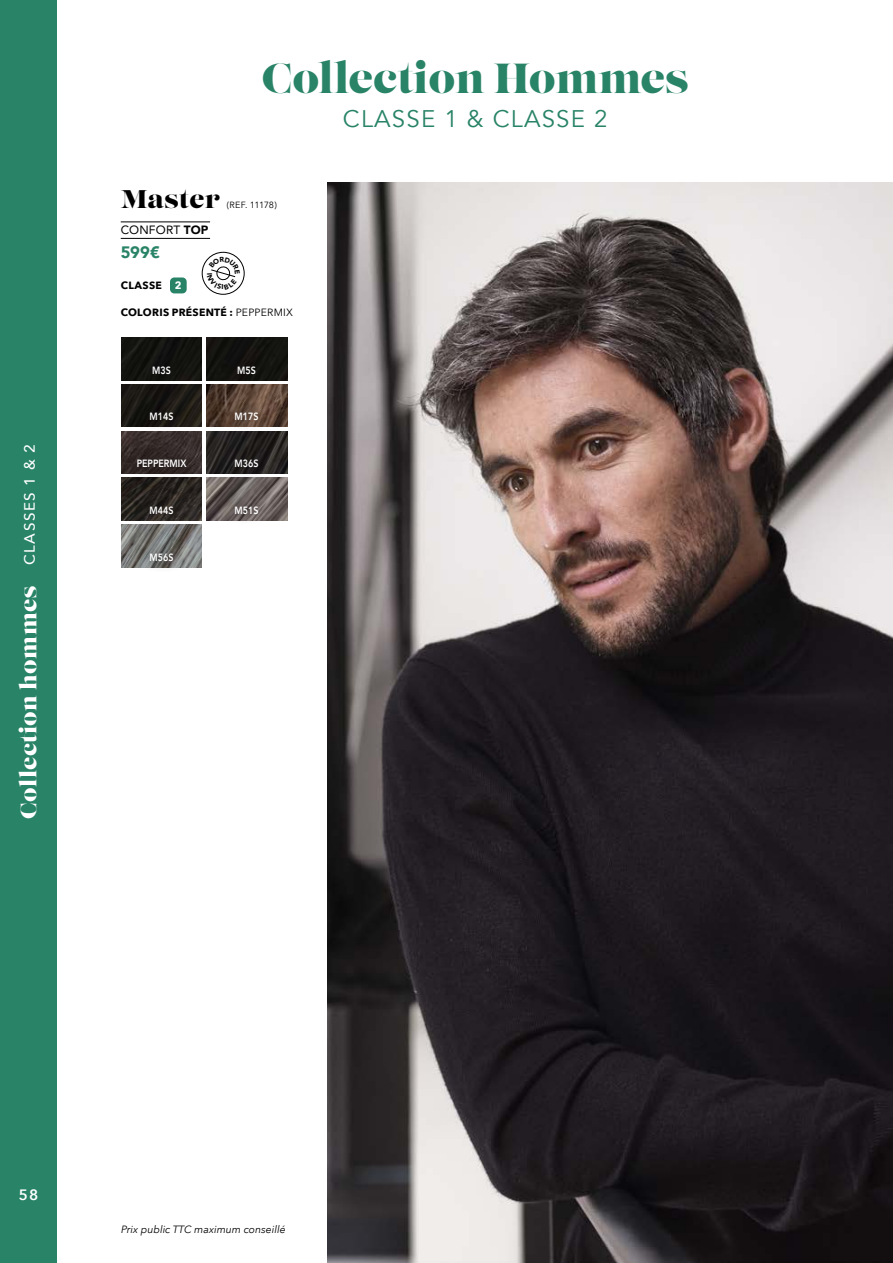
<style>
.page{position:relative;width:893px;height:1263px;background:#fff}
.page>*{position:absolute;margin:0;border:0;box-sizing:border-box;transform-origin:0 0}
.t1{font:42px "Lust Display";color:#288367}
.t2{font:25.5px "Lust";letter-spacing:.025em;color:#000}
.t3{font:24px "Avenir";letter-spacing:.05em;color:#288367}
.t4{font:22.5px "Lust";letter-spacing:.01em;color:#fff}
.t5{font:900 16.5px "Avenir";color:#288367}
.t6{font:500 15px "Avenir Next";letter-spacing:.1em;color:#fff}
.t7{font:600 15px "Avenir Next";color:#fff}
.t8{font:12px "Avenir";letter-spacing:.02em;color:#020203}
.t9{font:800 10.5px "Avenir";color:#fff;scale:.85 1}
.t10{font:700 10.5px "Avenir Next";letter-spacing:.025em;color:#000}
.t11{font:italic 10.5px "Avenir Next";color:#000}
.t12{font:700 10.5px "Avenir Next";color:#fff}
.t13{font:9px "Avenir Next";letter-spacing:-.03em;color:#000}
.t14{font:900 7.05px "Avenir";color:#000}
.s1{font-weight:900}
.s2{font-weight:400}
</style>
<div class="page">
<div style="left:0;top:0;width:57px;height:1263px;background:#288367"></div>
<img style="left:327px;top:183px;width:566px;height:1080px">
<hr style="left:121px;top:221px;width:89px;height:1px;background:#020203">
<hr style="left:121px;top:238px;width:89px;height:1px;background:#020203">
<div style="left:170px;top:277px;width:17px;height:16px;background:#288367;border-radius:4px"></div>
<svg style="left:202px;top:252px;width:42px;height:42px"></svg>
<div style="left:202px;top:252px;width:42px;height:42px;border:1px solid #000;border-radius:50%"></div>
<div style="left:121px;top:338px;width:81px;height:42px;background:#13140f"></div>
<img style="left:121px;top:525px;width:81px;height:42px">
<img style="left:121px;top:431px;width:81px;height:43px">
<img style="left:121px;top:384px;width:81px;height:43px">
<img style="left:121px;top:478px;width:81px;height:42px">
<div style="left:206px;top:338px;width:81px;height:42px;background:#131410"></div>
<img style="left:206px;top:478px;width:81px;height:42px">
<div style="left:141px;top:354px;width:41px;height:32px;background:#000;opacity:.75"></div>
<div style="left:138px;top:541px;width:47px;height:32px;background:#000;opacity:.75"></div>
<div style="left:125px;top:448px;width:73px;height:31px;background:#000;opacity:.75"></div>
<div style="left:138px;top:401px;width:47px;height:31px;background:#000;opacity:.75"></div>
<div style="left:138px;top:495px;width:47px;height:31px;background:#000;opacity:.75"></div>
<div style="left:226px;top:354px;width:41px;height:32px;background:#000;opacity:.75"></div>
<img style="left:206px;top:384px;width:81px;height:43px">
<div style="left:223px;top:401px;width:47px;height:31px;background:#000;opacity:.75"></div>
<img style="left:206px;top:431px;width:81px;height:43px">
<div style="left:223px;top:448px;width:47px;height:31px;background:#000;opacity:.75"></div>
<div style="left:223px;top:494px;width:47px;height:32px;background:#000;opacity:.75"></div>
<svg style="left:207px;top:257px;width:33px;height:32px"></svg>
<h3 class="t6" style="left:17px;top:565px;width:123px;rotate:-90deg">CLASSES 1 &amp; 2</h3>
<h3 class="t4" style="left:14px;top:819px;width:234px;rotate:-90deg">Collection hommes</h3>
<h1 class="t1" style="left:262px;top:52px;width:428px">Collection Hommes</h1>
<h3 class="t3" style="left:343px;top:104px;width:266px">CLASSE 1 &amp; CLASSE 2</h3>
<h2 class="t2" style="left:121px;top:183px;width:101px">Master</h2>
<p class="t13" style="left:227px;top:197px;width:51px">(REF. 11178)</p>
<p class="t8" style="left:121px;top:220px;width:89px">CONFORT <span class="s1">TOP</span></p>
<h3 class="t5" style="left:121px;top:238px;width:41px">599€</h3>
<p class="t10" style="left:121px;top:276px;width:43px">CLASSE</p>
<p class="t10" style="left:121px;top:303px;width:174px">COLORIS PRÉSENTÉ : <span class="s2">PEPPERMIX</span></p>
<p class="t12" style="left:175px;top:276px;width:8px">2</p>
<p class="t14" style="left:222px;top:281px;width:4px">I</p>
<p class="t9" style="left:152px;top:362px;width:23px">M3S</p>
<p class="t9" style="left:150px;top:409px;width:30px">M14S</p>
<p class="t9" style="left:137px;top:455px;width:60px">PEPPERMIX</p>
<p class="t9" style="left:150px;top:502px;width:30px">M44S</p>
<p class="t9" style="left:150px;top:549px;width:30px">M56S</p>
<p class="t9" style="left:237px;top:362px;width:23px">M5S</p>
<p class="t9" style="left:235px;top:409px;width:30px">M17S</p>
<p class="t9" style="left:235px;top:455px;width:30px">M36S</p>
<p class="t9" style="left:235px;top:502px;width:30px">M51S</p>
<h3 class="t7" style="left:19px;top:1181px;width:21px">58</h3>
<p class="t11" style="left:121px;top:1221px;width:166px">Prix public TTC maximum conseillé</p>
</div>
